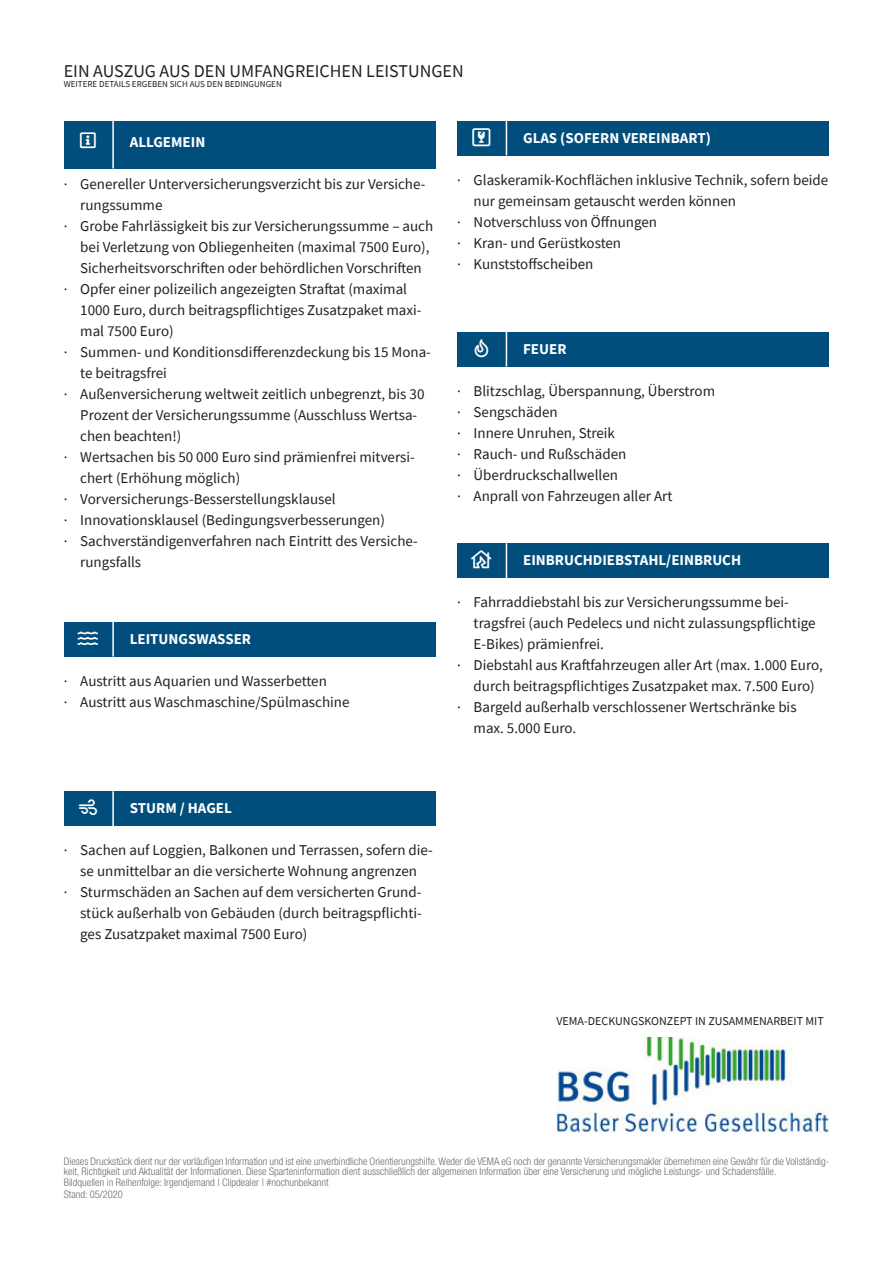
<style>
.page{position:relative;width:893px;height:1263px;background:#fff}
.page>*{position:absolute;margin:0;border:0;box-sizing:border-box;transform-origin:0 0}
.t1{font:18px "Source Sans Pro";color:#231f20}
.t2{font:15px/21px "Source Sans Pro";color:#231f20}
.t3{font:700 15px "Source Sans Pro";color:#fff}
.t4{font:12px "Source Sans Pro";color:#231f20}
.t5{font:300 condensed 10.5px/10.5px "Helvetica Neue LT Std";color:#6c6d70}
.t6{font:9px "Source Sans Pro";color:#231f20}
</style>
<div class="page">
<div style="left:64px;top:121px;width:48px;height:47px;background:#014e7d"></div>
<div style="left:112px;top:121px;width:324px;height:47px;background:#014e7d"></div>
<hr style="left:112px;top:121px;width:2px;height:47px;background:#fff">
<div style="left:457px;top:121px;width:49px;height:34px;background:#014e7d"></div>
<div style="left:506px;top:121px;width:323px;height:34px;background:#014e7d"></div>
<hr style="left:506px;top:121px;width:1px;height:34px;background:#fff">
<div style="left:457px;top:332px;width:49px;height:34px;background:#014e7d"></div>
<div style="left:506px;top:332px;width:323px;height:34px;background:#014e7d"></div>
<hr style="left:506px;top:332px;width:1px;height:34px;background:#fff">
<div style="left:457px;top:543px;width:49px;height:35px;background:#014e7d"></div>
<div style="left:506px;top:543px;width:323px;height:35px;background:#014e7d"></div>
<hr style="left:506px;top:543px;width:1px;height:35px;background:#fff">
<div style="left:64px;top:622px;width:48px;height:34px;background:#014e7d"></div>
<div style="left:112px;top:622px;width:324px;height:34px;background:#014e7d"></div>
<hr style="left:112px;top:622px;width:2px;height:34px;background:#fff">
<div style="left:64px;top:791px;width:48px;height:35px;background:#014e7d"></div>
<div style="left:112px;top:791px;width:324px;height:35px;background:#014e7d"></div>
<hr style="left:112px;top:791px;width:2px;height:35px;background:#fff">
<img style="left:556px;top:1037px;width:273px;height:95px">
<p class="t1" style="left:64px;top:59px;width:401px">EIN AUSZUG AUS DEN UMFANGREICHEN LEISTUNGEN</p>
<p class="t6" style="left:64px;top:79px;width:220px">WEITERE DETAILS ERGEBEN SICH AUS DEN BEDINGUNGEN</p>
<p class="t3" style="left:130px;top:131px;width:77px">ALLGEMEIN</p>
<p class="t2" style="left:80px;top:173px;width:347px;text-indent:-16px">· Genereller Unterversicherungsverzicht bis zur Versiche&shy;rungssumme</p>
<p class="t2" style="left:80px;top:215px;width:355px;text-indent:-16px">· Grobe Fahrlässigkeit bis zur Versicherungssumme – auch bei Verletzung von Obliegenheiten (maximal 7500 Euro),<br>Sicherheitsvorschriften oder behördlichen Vorschriften</p>
<p class="t2" style="left:80px;top:278px;width:343px;text-indent:-16px">· Opfer einer polizeilich angezeigten Straftat (maximal<br>1000 Euro, durch beitragspflichtiges Zusatzpaket maxi&shy;mal 7500 Euro)</p>
<p class="t2" style="left:80px;top:341px;width:352px;text-indent:-16px">· Summen- und Konditionsdifferenzdeckung bis 15 Mona&shy;te beitragsfrei</p>
<p class="t2" style="left:80px;top:383px;width:346px;text-indent:-16px">· Außenversicherung weltweit zeitlich unbegrenzt, bis 30<br>Prozent der Versicherungssumme (Ausschluss Wertsa&shy;chen beachten!)</p>
<p class="t2" style="left:80px;top:446px;width:336px;text-indent:-16px">· Wertsachen bis 50 000 Euro sind prämienfrei mitversi&shy;chert (Erhöhung möglich)</p>
<p class="t2" style="left:64px;top:488px;width:273px">· Vorversicherungs-Besserstellungsklausel</p>
<p class="t2" style="left:64px;top:509px;width:323px">· Innovationsklausel (Bedingungsverbesserungen)</p>
<p class="t2" style="left:80px;top:530px;width:339px;text-indent:-16px">· Sachverständigenverfahren nach Eintritt des Versiche&shy;rungsfalls</p>
<p class="t3" style="left:130px;top:628px;width:123px">LEITUNGSWASSER</p>
<p class="t2" style="left:64px;top:670px;width:265px">· Austritt aus Aquarien und Wasserbetten</p>
<p class="t2" style="left:64px;top:691px;width:287px">· Austritt aus Waschmaschine/Spülmaschine</p>
<p class="t3" style="left:523px;top:127px;width:189px">GLAS (SOFERN VEREINBART)</p>
<p class="t2" style="left:474px;top:169px;width:356px;text-indent:-16px">· Glaskeramik-Kochflächen inklusive Technik, sofern beide nur gemeinsam getauscht werden können</p>
<p class="t2" style="left:457px;top:211px;width:201px">· Notverschluss von Öffnungen</p>
<p class="t2" style="left:457px;top:232px;width:166px">· Kran- und Gerüstkosten</p>
<p class="t2" style="left:457px;top:253px;width:138px">· Kunststoffscheiben</p>
<p class="t3" style="left:523px;top:338px;width:45px">FEUER</p>
<p class="t2" style="left:457px;top:380px;width:260px">· Blitzschlag, Überspannung, Überstrom</p>
<p class="t2" style="left:457px;top:401px;width:102px">· Sengschäden</p>
<p class="t2" style="left:457px;top:422px;width:159px">· Innere Unruhen, Streik</p>
<p class="t2" style="left:457px;top:443px;width:171px">· Rauch- und Rußschäden</p>
<p class="t2" style="left:457px;top:464px;width:162px">· Überdruckschallwellen</p>
<p class="t2" style="left:457px;top:485px;width:217px">· Anprall von Fahrzeugen aller Art</p>
<p class="t3" style="left:523px;top:550px;width:219px">EINBRUCHDIEBSTAHL/EINBRUCH</p>
<p class="t2" style="left:474px;top:592px;width:343px;text-indent:-16px">· Fahrraddiebstahl bis zur Versicherungssumme bei&shy;tragsfrei (auch Pedelecs und nicht zulassungspflichtige<br>E-Bikes) prämienfrei.</p>
<p class="t2" style="left:457px;top:655px;width:367px;text-align:center">· Diebstahl aus Kraftfahrzeugen aller Art (max. 1.000 Euro, durch beitragspflichtiges Zusatzpaket max. 7.500 Euro)</p>
<p class="t2" style="left:474px;top:697px;width:324px;text-indent:-16px">· Bargeld außerhalb verschlossener Wertschränke bis max. 5.000 Euro.</p>
<p class="t3" style="left:130px;top:798px;width:104px">STURM / HAGEL</p>
<p class="t2" style="left:64px;top:840px;width:371px;text-align:center">· Sachen auf Loggien, Balkonen und Terrassen, sofern die&shy;se unmittelbar an die versicherte Wohnung angrenzen</p>
<p class="t2" style="left:80px;top:882px;width:343px;text-align:justify;text-indent:-16px">· Sturmschäden an Sachen auf dem versicherten Grund&shy;stück außerhalb von Gebäuden (durch beitragspflichti&shy;ges Zusatzpaket maximal 7500 Euro)</p>
<p class="t4" style="left:556px;top:1014px;width:269px">VEMA-DECKUNGSKONZEPT IN ZUSAMMENARBEIT MIT</p>
<p class="t5" style="left:64px;top:1156px;width:767px">Dieses Druckstück dient nur der vorläufigen Information und ist eine unverbindliche Orientierungshilfe. Weder die VEMA eG noch der genannte Versicherungsmakler übernehmen eine Gewähr für die Vollständig&shy;keit, Richtigkeit und Aktualität der Informationen. Diese Sparteninformation dient ausschließlich der allgemeinen Information über eine Versicherung und mögliche Leistungs- und Schadensfälle.</p>
<p class="t5" style="left:64px;top:1177px;width:266px">Bildquellen in Reihenfolge: Irgendjemand | Clipdealer | #nochunbekannt</p>
<p class="t5" style="left:64px;top:1189px;width:61px">Stand: 05/2020</p>
</div>
